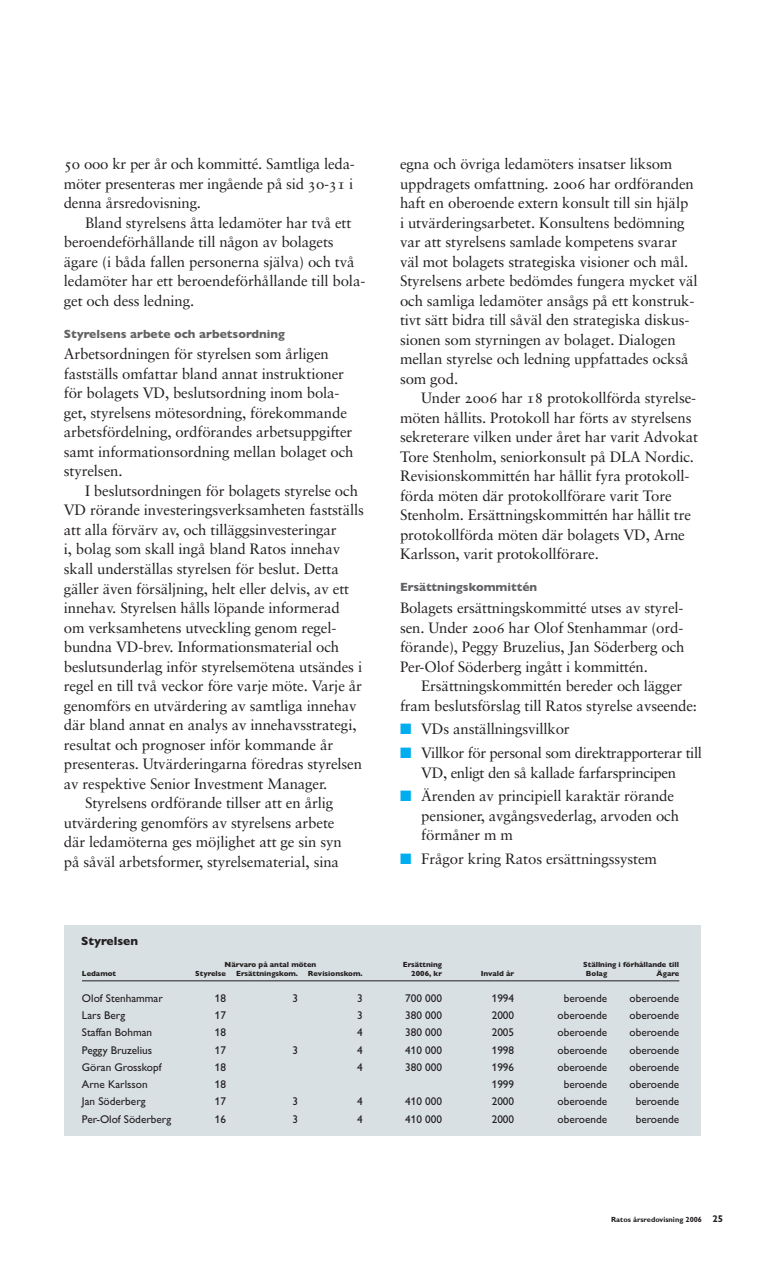
<style>
.page{position:relative;width:765px;height:1262px;background:#fff}
.page>*{position:absolute;margin:0;border:0;box-sizing:border-box;transform-origin:0 0}
.xBrödtext_in{font:15px/19.5px "Ratos Sabon Roman";letter-spacing:-.01em;color:#231f20}
.xBrödtext_1{font:15px/19.5px "Ratos Sabon Roman";letter-spacing:-.01em;color:#231f20}
.xMellanrubrik{font:700 12px "Ratos Gill";color:#636366}
.xMellanrubrik-2{font:700 12px "Ratos Gill";color:#231f20}
.xTabelltext_7_5__1{font:11.25px "Ratos Gill";color:#231f20}
.xTabelltext_7_5__1-2{font:700 7.5px "Ratos Gill";color:#231f20}
.t1{font:700 7.5px "Ratos Gill";color:#231f20}
.s1{color:#00aeef}
.s2{font-size:9.75px}
</style>
<div class="page">
<div style="left:64px;top:925px;width:636px;height:210px;background:#d8e0e4"></div>
<hr style="left:82px;top:980px;width:597px;height:1px;background:#231f20">
<p class="xBrödtext_in" style="left:64px;top:154px;width:292px;text-align:justify">50 000 kr per år och kommitté. Samtliga leda&shy;möter presenteras mer ingående på sid 30-31 i denna årsredovisning.</p>
<p class="xBrödtext_in" style="left:64px;top:212px;width:303px;text-indent:21px">Bland styrelsens åtta ledamöter har två ett beroendeförhållande till någon av bolagets ägare (i båda fallen personerna själva) och två ledamöter har ett beroendeförhållande till bola&shy;get och dess ledning.</p>
<p class="xMellanrubrik" style="left:64px;top:327px;width:222px">Styrelsens arbete och arbetsordning</p>
<p class="xBrödtext_1" style="left:64px;top:344px;width:291px">Arbetsordningen för styrelsen som årligen fastställs omfattar bland annat instruktioner för bolagets VD, beslutsordning inom bola&shy;get, styrelsens mötesordning, förekommande arbetsfördelning, ordförandes arbetsuppgifter samt informationsordning mellan bolaget och styrelsen.</p>
<p class="xBrödtext_in" style="left:64px;top:481px;width:301px;text-indent:21px">I beslutsordningen för bolagets styrelse och VD rörande investeringsverksamheten fastställs att alla förvärv av, och tilläggsinvesteringar<br>i, bolag som skall ingå bland Ratos innehav skall underställas styrelsen för beslut. Detta gäller även försäljning, helt eller delvis, av ett innehav. Styrelsen hålls löpande informerad om verksamhetens utveckling genom regel&shy;bundna VD-brev. Informationsmaterial och beslutsunderlag inför styrelsemötena utsändes i regel en till två veckor före varje möte. Varje år genomförs en utvärdering av samtliga innehav där bland annat en analys av innehavsstrategi, resultat och prognoser inför kommande år presenteras. Utvärderingarna föredras styrelsen av respektive Senior Investment Manager.</p>
<p class="xBrödtext_in" style="left:64px;top:793px;width:279px;text-indent:21px">Styrelsens ordförande tillser att en årlig utvärdering genomförs av styrelsens arbete där ledamöterna ges möjlighet att ge sin syn på såväl arbetsformer, styrelsematerial, sina</p>
<p class="xMellanrubrik-2" style="left:81px;top:934px;width:58px">Styrelsen</p>
<p class="xBrödtext_in" style="left:400px;top:154px;width:299px">egna och övriga ledamöters insatser liksom uppdragets omfattning. 2006 har ordföranden haft en oberoende extern konsult till sin hjälp<br>i utvärderingsarbetet. Konsultens bedömning var att styrelsens samlade kompetens svarar väl mot bolagets strategiska visioner och mål.<br>Styrelsens arbete bedömdes fungera mycket väl och samliga ledamöter ansågs på ett konstruk&shy;tivt sätt bidra till såväl den strategiska diskus&shy;sionen som styrningen av bolaget. Dialogen mellan styrelse och ledning uppfattades också som god.</p>
<p class="xBrödtext_in" style="left:400px;top:388px;width:300px;text-indent:21px">Under 2006 har 18 protokollförda styrelse&shy;möten hållits. Protokoll har förts av styrelsens sekreterare vilken under året har varit Advokat Tore Stenholm, seniorkonsult på DLA Nordic.<br>Revisionskommittén har hållit fyra protokoll&shy;förda möten där protokollförare varit Tore Stenholm. Ersättningskommittén har hållit tre protokollförda möten där bolagets VD, Arne Karlsson, varit protokollförare.</p>
<p class="xMellanrubrik" style="left:400px;top:580px;width:139px">Ersättningskommittén</p>
<p class="xBrödtext_1" style="left:400px;top:598px;width:286px;text-align:justify">Bolagets ersättningskommitté utses av styrel&shy;sen. Under 2006 har Olof Stenhammar (ord&shy;förande), Peggy Bruzelius, Jan Söderberg och Per-Olof Söderberg ingått i kommittén.</p>
<p class="xBrödtext_in" style="left:400px;top:676px;width:298px;text-align:center">Ersättningskommittén bereder och lägger<br>fram beslutsförslag till Ratos styrelse avseende:</p>
<p class="xBrödtext_1" style="left:400px;top:719px;width:171px"><span class="s1">■</span> VDs anställningsvillkor</p>
<p class="xBrödtext_1" style="left:400px;top:743px;width:303px;text-align:center"><span class="s1">■</span> Villkor för personal som direktrapporterar till<br>VD, enligt den så kallade farfarsprincipen</p>
<p class="xBrödtext_1" style="left:421px;top:786px;width:259px;text-indent:-21px"><span class="s1">■</span> Ärenden av principiell karaktär rörande pensioner, avgångsvederlag, arvoden och förmåner m m</p>
<p class="xBrödtext_1" style="left:400px;top:849px;width:258px"><span class="s1">■</span> Frågor kring Ratos ersättningssystem</p>
<p class="xTabelltext_7_5__1-2" style="left:224px;top:960px;width:93px">Närvaro på antal möten</p>
<p class="xTabelltext_7_5__1-2" style="left:403px;top:960px;width:41px">Ersättning</p>
<p class="xTabelltext_7_5__1-2" style="left:583px;top:960px;width:97px">Ställning i förhållande till</p>
<p class="xTabelltext_7_5__1-2" style="left:82px;top:969px;width:36px">Ledamot</p>
<p class="xTabelltext_7_5__1-2" style="left:195px;top:969px;width:32px">Styrelse</p>
<p class="xTabelltext_7_5__1-2" style="left:236px;top:969px;width:63px">Ersättningskom.</p>
<p class="xTabelltext_7_5__1-2" style="left:308px;top:969px;width:56px">Revisionskom.</p>
<p class="xTabelltext_7_5__1-2" style="left:411px;top:969px;width:32px">2006, kr</p>
<p class="xTabelltext_7_5__1-2" style="left:480px;top:969px;width:35px">Invald år</p>
<p class="xTabelltext_7_5__1-2" style="left:586px;top:969px;width:23px">Bolag</p>
<p class="xTabelltext_7_5__1-2" style="left:656px;top:969px;width:24px">Ägare</p>
<p class="xTabelltext_7_5__1" style="left:82px;top:991px;width:82px">Olof Stenhammar</p>
<p class="xTabelltext_7_5__1" style="left:215px;top:991px;width:13px">18</p>
<p class="xTabelltext_7_5__1" style="left:292px;top:991px;width:7px">3</p>
<p class="xTabelltext_7_5__1" style="left:357px;top:991px;width:7px">3</p>
<p class="xTabelltext_7_5__1" style="left:405px;top:991px;width:38px">700 000</p>
<p class="xTabelltext_7_5__1" style="left:491px;top:991px;width:24px">1994</p>
<p class="xTabelltext_7_5__1" style="left:563px;top:991px;width:45px">beroende</p>
<p class="xTabelltext_7_5__1" style="left:629px;top:991px;width:51px">oberoende</p>
<p class="xTabelltext_7_5__1" style="left:82px;top:1009px;width:45px">Lars Berg</p>
<p class="xTabelltext_7_5__1" style="left:215px;top:1009px;width:13px">17</p>
<p class="xTabelltext_7_5__1" style="left:357px;top:1009px;width:7px">3</p>
<p class="xTabelltext_7_5__1" style="left:405px;top:1009px;width:38px">380 000</p>
<p class="xTabelltext_7_5__1" style="left:491px;top:1009px;width:24px">2000</p>
<p class="xTabelltext_7_5__1" style="left:557px;top:1009px;width:51px">oberoende</p>
<p class="xTabelltext_7_5__1" style="left:629px;top:1009px;width:51px">oberoende</p>
<p class="xTabelltext_7_5__1" style="left:82px;top:1026px;width:72px">Staffan Bohman</p>
<p class="xTabelltext_7_5__1" style="left:215px;top:1026px;width:13px">18</p>
<p class="xTabelltext_7_5__1" style="left:357px;top:1026px;width:7px">4</p>
<p class="xTabelltext_7_5__1" style="left:405px;top:1026px;width:38px">380 000</p>
<p class="xTabelltext_7_5__1" style="left:491px;top:1026px;width:24px">2005</p>
<p class="xTabelltext_7_5__1" style="left:557px;top:1026px;width:51px">oberoende</p>
<p class="xTabelltext_7_5__1" style="left:629px;top:1026px;width:51px">oberoende</p>
<p class="xTabelltext_7_5__1" style="left:82px;top:1043px;width:72px">Peggy Bruzelius</p>
<p class="xTabelltext_7_5__1" style="left:215px;top:1043px;width:13px">17</p>
<p class="xTabelltext_7_5__1" style="left:292px;top:1043px;width:7px">3</p>
<p class="xTabelltext_7_5__1" style="left:357px;top:1043px;width:7px">4</p>
<p class="xTabelltext_7_5__1" style="left:405px;top:1043px;width:38px">410 000</p>
<p class="xTabelltext_7_5__1" style="left:491px;top:1043px;width:24px">1998</p>
<p class="xTabelltext_7_5__1" style="left:557px;top:1043px;width:51px">oberoende</p>
<p class="xTabelltext_7_5__1" style="left:629px;top:1043px;width:51px">oberoende</p>
<p class="xTabelltext_7_5__1" style="left:82px;top:1060px;width:81px">Göran Grosskopf</p>
<p class="xTabelltext_7_5__1" style="left:215px;top:1060px;width:13px">18</p>
<p class="xTabelltext_7_5__1" style="left:357px;top:1060px;width:7px">4</p>
<p class="xTabelltext_7_5__1" style="left:405px;top:1060px;width:38px">380 000</p>
<p class="xTabelltext_7_5__1" style="left:491px;top:1060px;width:24px">1996</p>
<p class="xTabelltext_7_5__1" style="left:557px;top:1060px;width:51px">oberoende</p>
<p class="xTabelltext_7_5__1" style="left:629px;top:1060px;width:51px">oberoende</p>
<p class="xTabelltext_7_5__1" style="left:82px;top:1078px;width:67px">Arne Karlsson</p>
<p class="xTabelltext_7_5__1" style="left:215px;top:1078px;width:13px">18</p>
<p class="xTabelltext_7_5__1" style="left:491px;top:1078px;width:24px">1999</p>
<p class="xTabelltext_7_5__1" style="left:563px;top:1078px;width:45px">beroende</p>
<p class="xTabelltext_7_5__1" style="left:629px;top:1078px;width:51px">oberoende</p>
<p class="xTabelltext_7_5__1" style="left:82px;top:1095px;width:65px">Jan Söderberg</p>
<p class="xTabelltext_7_5__1" style="left:215px;top:1095px;width:13px">17</p>
<p class="xTabelltext_7_5__1" style="left:292px;top:1095px;width:7px">3</p>
<p class="xTabelltext_7_5__1" style="left:357px;top:1095px;width:7px">4</p>
<p class="xTabelltext_7_5__1" style="left:405px;top:1095px;width:38px">410 000</p>
<p class="xTabelltext_7_5__1" style="left:491px;top:1095px;width:24px">2000</p>
<p class="xTabelltext_7_5__1" style="left:557px;top:1095px;width:51px">oberoende</p>
<p class="xTabelltext_7_5__1" style="left:635px;top:1095px;width:45px">beroende</p>
<p class="xTabelltext_7_5__1" style="left:82px;top:1112px;width:91px">Per-Olof Söderberg</p>
<p class="xTabelltext_7_5__1" style="left:215px;top:1112px;width:13px">16</p>
<p class="xTabelltext_7_5__1" style="left:292px;top:1112px;width:7px">3</p>
<p class="xTabelltext_7_5__1" style="left:357px;top:1112px;width:7px">4</p>
<p class="xTabelltext_7_5__1" style="left:405px;top:1112px;width:38px">410 000</p>
<p class="xTabelltext_7_5__1" style="left:491px;top:1112px;width:24px">2000</p>
<p class="xTabelltext_7_5__1" style="left:557px;top:1112px;width:51px">oberoende</p>
<p class="xTabelltext_7_5__1" style="left:635px;top:1112px;width:45px">beroende</p>
<p class="t1" style="left:611px;top:1214px;width:114px">Ratos årsredovisning 2006 <span class="s2">25</span></p>
</div>
